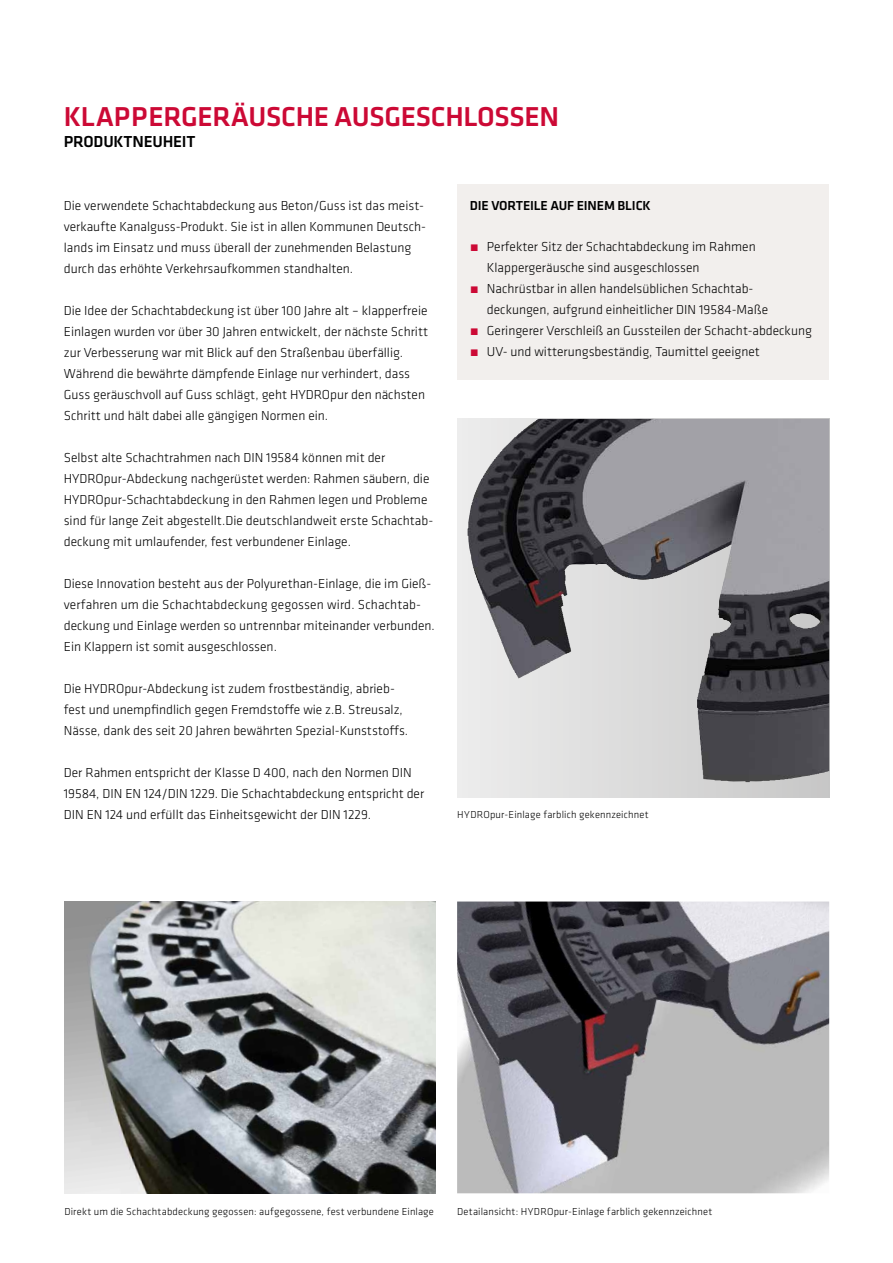
<style>
.page{position:relative;width:893px;height:1263px;background:#fff}
.page>*{position:absolute;margin:0;border:0;box-sizing:border-box;transform-origin:0 0}
.t1{font:500 27px "GC Klavika Head";letter-spacing:-.01em;color:#cc0935}
.t2{font:500 16.5px "GC Klavika Fein";letter-spacing:-.01em;color:#000}
.t3{font:300 13.5px/21px "GC Klavika";color:#000}
.t4{font:500 13.5px "GC Klavika Fein";letter-spacing:-.01em;color:#000}
.t5{font:300 10.5px "GC Klavika";letter-spacing:.015em;color:#000}
.s1{color:#cc0935}
</style>
<div class="page">
<img style="left:64px;top:901px;width:372px;height:292px">
<img style="left:457px;top:901px;width:372px;height:292px">
<div style="left:457px;top:184px;width:371px;height:196px;background:#f2efed"></div>
<svg style="left:457px;top:419px;width:372px;height:378px;background:#9a9a9d"></svg>
<img style="left:467px;top:419px;width:71px;height:216px">
<h1 class="t1" style="left:64px;top:97px;width:497px">KLAPPERGERÄUSCHE AUSGESCHLOSSEN</h1>
<p class="t2" style="left:64px;top:130px;width:133px">PRODUKTNEUHEIT</p>
<p class="t3" style="left:64px;top:195px;width:364px">Die verwendete Schachtabdeckung aus Beton/Guss ist das meist&shy;verkaufte Kanalguss-Produkt. Sie ist in allen Kommunen Deutsch&shy;lands im Einsatz und muss überall der zunehmenden Belastung durch das erhöhte Verkehrsaufkommen standhalten.</p>
<p class="t3" style="left:64px;top:300px;width:366px">Die Idee der Schachtabdeckung ist über 100 Jahre alt – klapperfreie Einlagen wurden vor über 30 Jahren entwickelt, der nächste Schritt zur Verbesserung war mit Blick auf den Straßenbau überfällig.<br>Während die bewährte dämpfende Einlage nur verhindert, dass Guss geräuschvoll auf Guss schlägt, geht HYDROpur den nächsten Schritt und hält dabei alle gängigen Normen ein.</p>
<p class="t3" style="left:64px;top:447px;width:371px">Selbst alte Schachtrahmen nach DIN 19584 können mit der HYDROpur-Abdeckung nachgerüstet werden: Rahmen säubern, die HYDROpur-Schachtabdeckung in den Rahmen legen und Probleme sind für lange Zeit abgestellt.Die deutschlandweit erste Schachtab&shy;deckung mit umlaufender, fest verbundener Einlage.</p>
<p class="t3" style="left:64px;top:573px;width:373px">Diese Innovation besteht aus der Polyurethan-Einlage, die im Gieß&shy;verfahren um die Schachtabdeckung gegossen wird. Schachtab&shy;deckung und Einlage werden so untrennbar miteinander verbunden.<br>Ein Klappern ist somit ausgeschlossen.</p>
<p class="t3" style="left:64px;top:678px;width:346px">Die HYDROpur-Abdeckung ist zudem frostbeständig, abrieb&shy;fest und unempfindlich gegen Fremdstoffe wie z.B. Streusalz,<br>Nässe, dank des seit 20 Jahren bewährten Spezial-Kunststoffs.</p>
<p class="t3" style="left:64px;top:762px;width:362px">Der Rahmen entspricht der Klasse D 400, nach den Normen DIN<br>19584, DIN EN 124/DIN 1229. Die Schachtabdeckung entspricht der<br>DIN EN 124 und erfüllt das Einheitsgewicht der DIN 1229.</p>
<p class="t4" style="left:470px;top:196px;width:182px">DIE VORTEILE AUF EINEM BLICK</p>
<p class="t3" style="left:470px;top:235px;width:287px"><span class="s1">́</span> Perfekter Sitz der Schachtabdeckung im Rahmen</p>
<p class="t3" style="left:487px;top:256px;width:214px">Klappergeräusche sind ausgeschlossen</p>
<p class="t3" style="left:470px;top:277px;width:285px"><span class="s1">́</span> Nachrüstbar in allen handelsüblichen Schachtab-</p>
<p class="t3" style="left:487px;top:298px;width:283px">deckungen, aufgrund einheitlicher DIN 19584-Maße</p>
<p class="t3" style="left:470px;top:319px;width:344px"><span class="s1">́</span> Geringerer Verschleiß an Gussteilen der Schacht-abdeckung</p>
<p class="t3" style="left:470px;top:340px;width:292px"><span class="s1">́</span> UV- und witterungsbeständig, Taumittel geeignet</p>
<p class="t5" style="left:457px;top:808px;width:193px">HYDROpur-Einlage farblich gekennzeichnet</p>
<p class="t5" style="left:64px;top:1205px;width:371px">Direkt um die Schachtabdeckung gegossen: aufgegossene, fest verbundene Einlage</p>
<p class="t5" style="left:457px;top:1205px;width:257px">Detailansicht: HYDROpur-Einlage farblich gekennzeichnet</p>
</div>
